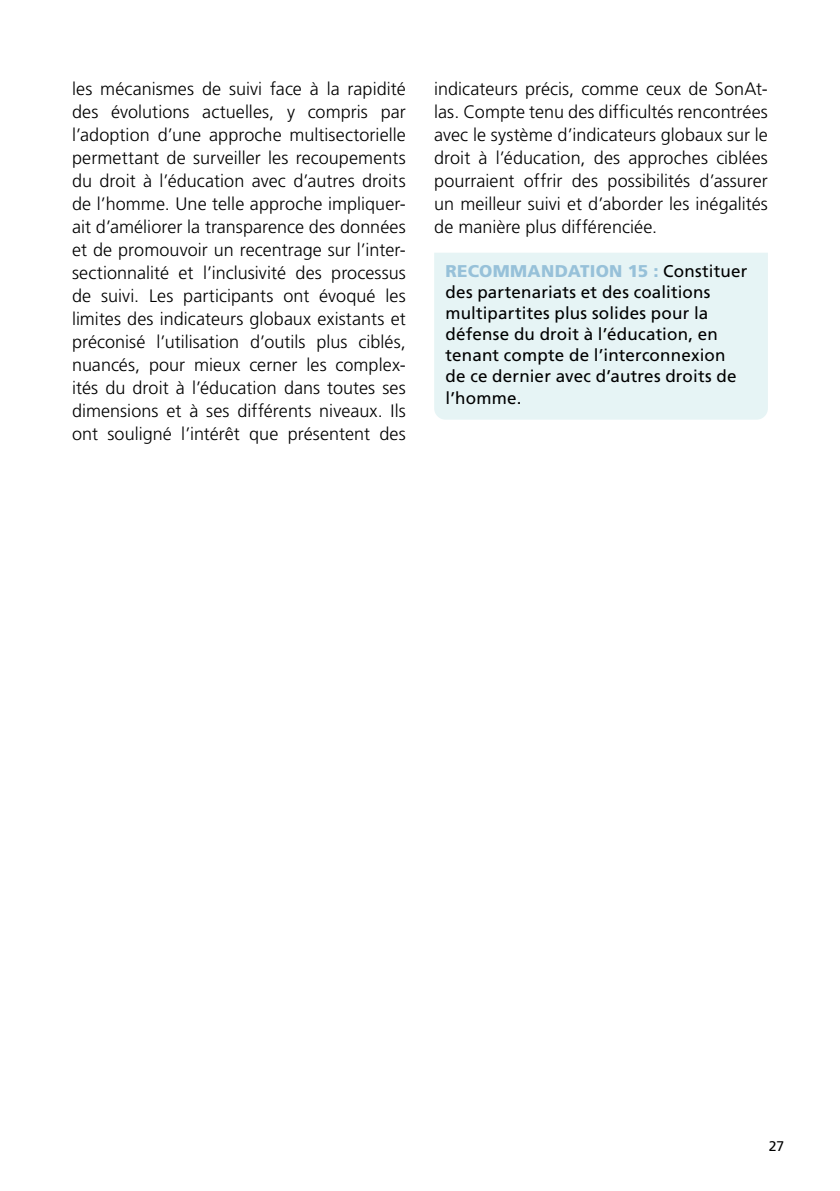
<style>
.page{position:relative;width:840px;height:1191px;background:#fff}
.page>*{position:absolute;margin:0;border:0;box-sizing:border-box;transform-origin:0 0}
.t1{font:300 18px/23px "Frutiger LT Pro";color:#000;text-align:justify}
.t2{font:17px/21.2px "Frutiger LT Pro";letter-spacing:.01em;color:#000}
.t3{font:14px "Frutiger LT Pro";color:#000}
.s1{font-weight:900;color:#97c1d9}
</style>
<div class="page">
<div style="left:434px;top:253px;width:333px;height:167px;background:#e6f4f5"></div>
<p class="t1" style="left:72px;top:77px;width:335px">les mécanismes de suivi face à la rapidité des évolutions actuelles, y compris par l’adoption d’une approche multisectorielle permettant de surveiller les recoupements du droit à l’éducation avec d’autres droits de l’homme. Une telle approche impliquer&shy;ait d’améliorer la transparence des données et de promouvoir un recentrage sur l’inter&shy;sectionnalité et l’inclusivité des processus de suivi. Les participants ont évoqué les limites des indicateurs globaux existants et préconisé l’utilisation d’outils plus ciblés, nuancés, pour mieux cerner les complex&shy;ités du droit à l’éducation dans toutes ses dimensions et à ses différents niveaux. Ils ont souligné l’intérêt que présentent des</p>
<p class="t1" style="left:434px;top:77px;width:335px">indicateurs précis, comme ceux de SonAt&shy;las. Compte tenu des difficultés rencontrées avec le système d’indicateurs globaux sur le droit à l’éducation, des approches ciblées pourraient offrir des possibilités d’assurer un meilleur suivi et d’aborder les inégalités de manière plus différenciée.</p>
<p class="t2" style="left:445px;top:260px;width:303px"><span class="s1">RECOMMANDATION 15 :</span> Constituer des partenariats et des coalitions multipartites plus solides pour la défense du droit à l’éducation, en tenant compte de l’interconnexion de ce dernier avec d’autres droits de l’homme.</p>
<p class="t3" style="left:768px;top:1138px;width:17px">27</p>
</div>
